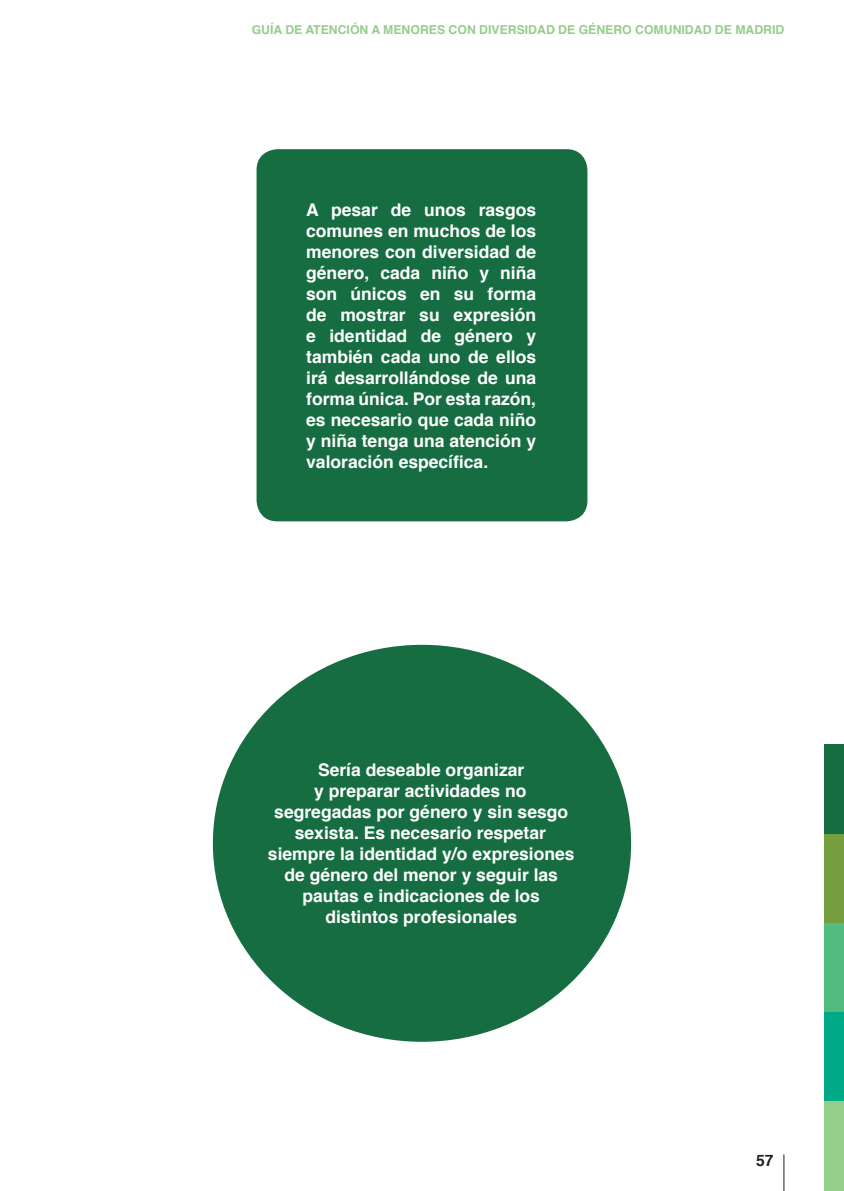
<style>
.page{position:relative;width:844px;height:1191px;background:#fff}
.page>*{position:absolute;margin:0;border:0;box-sizing:border-box;transform-origin:0 0}
.t1{font:700 17.5px/21px "Helvetica";color:#fff;text-align:justify}
.t2{font:700 15.75px "Helvetica";color:#231f20}
.t3{font:700 12.25px "Helvetica";color:#95cd8b}
</style>
<div class="page">
<div style="left:823px;top:833px;width:20px;height:90px;background:#759e3f"></div>
<div style="left:823px;top:923px;width:20px;height:89px;background:#52bc7e"></div>
<div style="left:823px;top:1012px;width:20px;height:89px;background:#0a8"></div>
<div style="left:823px;top:1101px;width:20px;height:90px;background:#95cd8b"></div>
<div style="left:823px;top:745px;width:20px;height:89px;background:#166d41"></div>
<hr style="left:783px;top:1154px;width:1px;height:37px;background:#231f20">
<div style="left:256px;top:149px;width:331px;height:372px;background:#166d41;border-radius:21px"></div>
<div style="left:213px;top:645px;width:418px;height:396px;background:#166d41;border-radius:50%"></div>
<p class="t3" style="left:252px;top:20px;width:534px">GUÍA DE ATENCIÓN A MENORES CON DIVERSIDAD DE GÉNERO COMUNIDAD DE MADRID</p>
<p class="t1" style="left:306px;top:199px;width:231px">A pesar de unos rasgos comunes en muchos de los menores con diversidad de género, cada niño y niña son únicos en su forma de mostrar su expresión e identidad de género y también cada uno de ellos irá desarrollándose de una forma única. Por esta razón, es necesario que cada niño y niña tenga una atención y valoración específica.</p>
<p class="t1" style="left:268px;top:760px;width:308px;text-align:center">Sería deseable organizar<br>y preparar actividades no segregadas por género y sin sesgo sexista. Es necesario respetar siempre la identidad y/o expresiones de género del menor y seguir las pautas e indicaciones de los distintos profesionales</p>
<p class="t2" style="left:756px;top:1148px;width:19px">57</p>
</div>
